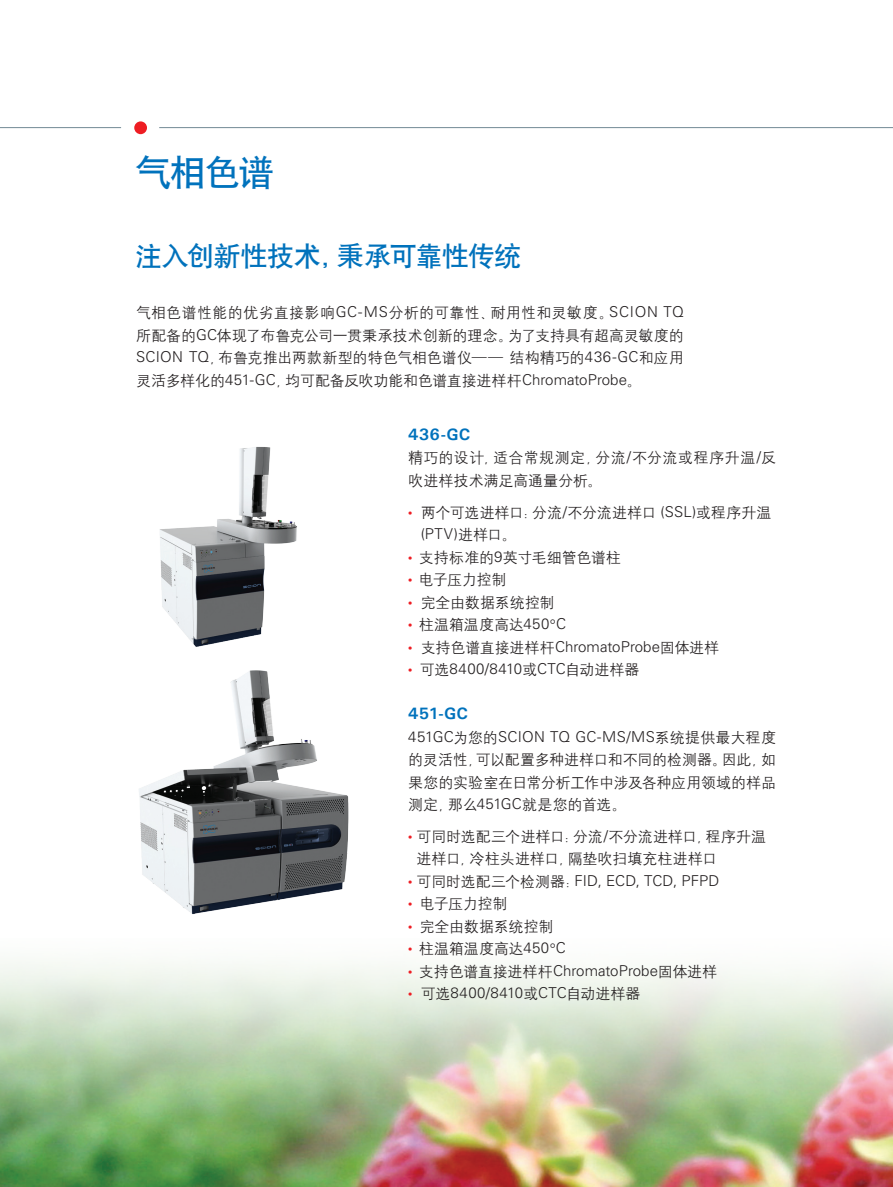
<style>
.page{position:relative;width:893px;height:1187px;background:#fff}
.page>*{position:absolute;margin:0;border:0;box-sizing:border-box;transform-origin:0 0}
.t1{font:36px "H Yb 1 gj";color:#0072bc}
.t2{font:27px "H Yb 1 gj";letter-spacing:-.02em;color:#0072bc}
.t3{font:700 16.5px "Univers";letter-spacing:.01em;color:#0072bc}
.t4{font:15px/22.5px "H Yg 2 gj";letter-spacing:-.005em;color:#231f20;text-align:justify}
.t5{font:300 15px "Univers LT Std";letter-spacing:.015em;color:#231f20}
.t6{font:15px/22.5px "H Yg 2 gj";letter-spacing:.015em;color:#231f20}
.s1{font-family:"Univers LT Std";font-weight:300}
.s2{font-family:"Myriad Pro";color:#ee1d23}
.s3{font-family:"H Yg 2 gj";font-weight:400}
.s4{font-family:"Myriad Pro";font-weight:400;color:#ee1d23}
</style>
<div class="page">
<img style="left:0;top:961px;width:893px;height:225px">
<hr style="left:0;top:127px;width:121px;height:1px;background:#738a95">
<div style="left:134px;top:121px;width:13px;height:13px;background:#ee1d23;border-radius:50%"></div>
<hr style="left:159px;top:127px;width:734px;height:1px;background:#738a95">
<img style="left:159px;top:447px;width:138px;height:200px">
<img style="left:139px;top:670px;width:210px;height:244px">
<h1 class="t1" style="left:135px;top:155px;width:141px">气相色谱</h1>
<h2 class="t2" style="left:135px;top:243px;width:388px">注入创新性技术，秉承可靠性传统</h2>
<p class="t4" style="left:136px;top:301px;width:549px">气相色谱性能的优劣直接影响<span class="s1">GC-MS</span>分析的可靠性、耐用性和灵敏度。<span class="s1">SCION TQ</span>所配备的<span class="s1">GC</span>体现了布鲁克公司一贯秉承技术创新的理念。为了支持具有超高灵敏度的<span class="s1">SCION TQ</span>，布鲁克推出两款新型的特色气相色谱仪—— 结构精巧的<span class="s1">436-GC</span>和应用灵活多样化的<span class="s1">451-GC</span>，均可配备反吹功能和色谱直接进样杆<span class="s1">ChromatoProbe</span>。</p>
<p class="t3" style="left:408px;top:424px;width:64px">436-GC</p>
<p class="t6" style="left:408px;top:446px;width:369px">精巧的设计，适合常规测定，分流<span class="s1">/</span>不分流或程序升温<span class="s1">/</span>反吹进样技术满足高通量分析。</p>
<p class="t4" style="left:408px;top:500px;width:365px"><span class="s2">•</span> 两个可选进样口：分流<span class="s1">/</span>不分流进样口 <span class="s1">(SSL)</span>或程序升温</p>
<p class="t5" style="left:421px;top:524px;width:97px">(PTV)<span class="s3">进样口。</span></p>
<p class="t4" style="left:408px;top:545px;width:214px"><span class="s2">•</span> 支持标准的<span class="s1">9</span>英寸毛细管色谱柱</p>
<p class="t4" style="left:408px;top:568px;width:100px"><span class="s2">•</span> 电子压力控制</p>
<p class="t4" style="left:408px;top:590px;width:148px"><span class="s2">•</span> 完全由数据系统控制</p>
<p class="t4" style="left:408px;top:613px;width:159px"><span class="s2">•</span> 柱温箱温度高达<span class="s1">450°C</span></p>
<p class="t4" style="left:408px;top:635px;width:312px"><span class="s2">•</span> 支持色谱直接进样杆<span class="s1">ChromatoProbe</span>固体进样</p>
<p class="t5" style="left:408px;top:659px;width:233px"><span class="s4">•</span> <span class="s3">可选</span>8400/8410<span class="s3">或</span>CTC<span class="s3">自动进样器</span></p>
<p class="t3" style="left:408px;top:703px;width:61px">451-GC</p>
<p class="t5" style="left:408px;top:727px;width:369px">451GC<span class="s3">为您的</span>SCION TQ GC-MS/MS<span class="s3">系统提供最大程度</span></p>
<p class="t4" style="left:408px;top:748px;width:369px">的灵活性，可以配置多种进样口和不同的检测器。因此，如果您的实验室在日常分析工作中涉及各种应用领域的样品测定，那么<span class="s1">451GC</span>就是您的首选。</p>
<p class="t4" style="left:417px;top:824px;width:351px;text-indent:-8px"><span class="s2">•</span> 可同时选配三个进样口：分流<span class="s1">/</span>不分流进样口，程序升温进样口，冷柱头进样口，隔垫吹扫填充柱进样口</p>
<p class="t5" style="left:408px;top:871px;width:313px"><span class="s4">•</span> <span class="s3">可同时选配三个检测器：</span>FID, ECD, TCD, PFPD</p>
<p class="t4" style="left:408px;top:892px;width:101px"><span class="s2">•</span> 电子压力控制</p>
<p class="t4" style="left:408px;top:914px;width:147px"><span class="s2">•</span> 完全由数据系统控制</p>
<p class="t4" style="left:408px;top:937px;width:159px"><span class="s2">•</span> 柱温箱温度高达<span class="s1">450°C</span></p>
<p class="t4" style="left:408px;top:959px;width:310px"><span class="s2">•</span> 支持色谱直接进样杆<span class="s1">ChromatoProbe</span>固体进样</p>
<p class="t5" style="left:408px;top:983px;width:234px"><span class="s4">•</span> <span class="s3">可选</span>8400/8410<span class="s3">或</span>CTC<span class="s3">自动进样器</span></p>
</div>
